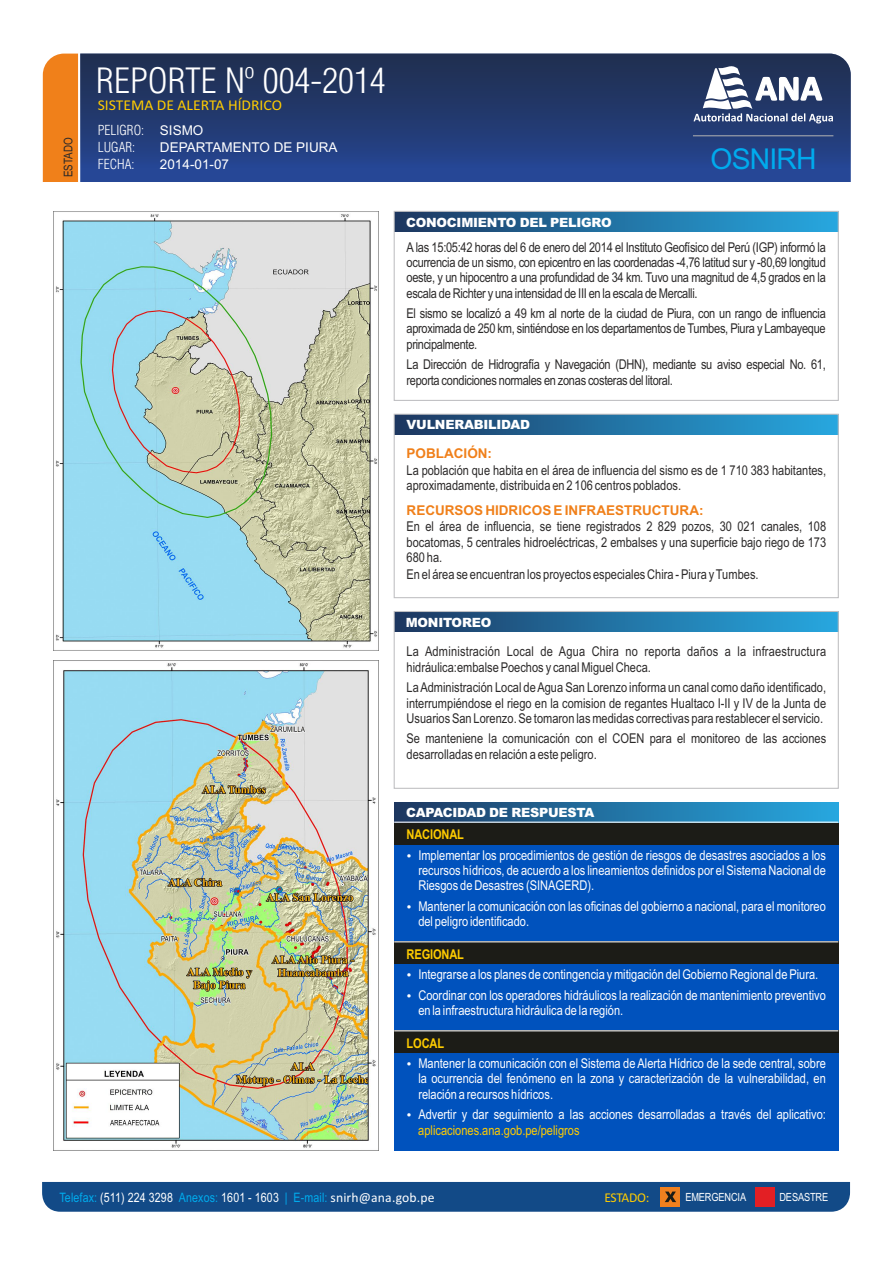
<style>
.page{position:relative;width:893px;height:1263px;background:#fff}
.page>*{position:absolute;margin:0;border:0;box-sizing:border-box;transform-origin:0 0}
.t1{font:300 condensed 34.05px "Helvetica LT Std";color:#fff;scale:1.05 1}
.t2{font:28.65px "Arial";letter-spacing:-.03em;color:#00abed}
.t3{font:15px "Calibri";color:#fc0;scale:1.04 1}
.t4{font:13.5px/15.3px "Arial Narrow";color:#2b2929;text-align:justify}
.t5{font:13.5px/15.3px "Arial Narrow";color:#fff}
.t6{font:13.5px/15.3px "Arial Narrow";letter-spacing:-.025em;color:#2b2929}
.t7{font:700 13.5px "Arial";color:#f0801a}
.t8{font:13.5px "Arial";color:#fff}
.t9{font:300 condensed 13.5px/16.6px "Helvetica LT Std";color:#fff}
.t10{font:700 13.5px "Arial Narrow";letter-spacing:-.01em;color:#fc0}
.t11{font:13.5px "Calibri";letter-spacing:-.03em;color:#fc0}
.t12{font:13.05px "Arial Narrow";letter-spacing:.01em;color:#00abed}
.t13{font:900 12.75px "Arial";letter-spacing:-.015em;color:#fff}
.t14{font:12px "Arial Narrow";color:#2b2929}
.t15{font:11.25px "Arial Narrow";letter-spacing:-.01em;color:#fff}
.s1{font-family:"Arial";font-weight:400;font-stretch:normal}
.s2{color:#fc0}
.s3{color:#fff}
.s4{font-family:"Calibri";font-size:13.65px;color:#fff}
</style>
<div class="page">
<svg style="left:42px;top:1182px;width:808px;height:30px;background:#1b4c85"></svg>
<div style="left:394px;top:211px;width:444px;height:20px;background:linear-gradient(to right,#1d3962,#27a9e1)"></div>
<div style="left:394px;top:211px;width:445px;height:190px;border:1px solid #bfbfc2"></div>
<div style="left:394px;top:611px;width:444px;height:20px;background:linear-gradient(to right,#1d3962,#27a9e1)"></div>
<div style="left:394px;top:611px;width:445px;height:178px;border:1px solid #bfbfc2"></div>
<div style="left:394px;top:414px;width:444px;height:20px;background:linear-gradient(to right,#1d3962,#27a9e1)"></div>
<div style="left:394px;top:414px;width:445px;height:184px;border:1px solid #bfbfc2"></div>
<img style="left:54px;top:211px;width:324px;height:437px">
<img style="left:54px;top:660px;width:324px;height:491px">
<div style="left:394px;top:822px;width:444px;height:329px;background:#0052bd"></div>
<div style="left:394px;top:822px;width:444px;height:22px;background:#1c1c17"></div>
<div style="left:394px;top:802px;width:444px;height:20px;background:linear-gradient(to right,#1d3962,#27a9e1)"></div>
<hr style="left:394px;top:822px;width:444px;height:1px;background:#fff">
<div style="left:394px;top:942px;width:444px;height:22px;background:#1c1c17"></div>
<div style="left:394px;top:1031px;width:444px;height:22px;background:#1c1c17"></div>
<hr style="left:394px;top:941px;width:444px;height:1px;background:#fff">
<hr style="left:394px;top:1030px;width:444px;height:1px;background:#fff">
<div style="left:43px;top:54px;width:35px;height:128px;background:#f0801a"></div>
<svg style="left:80px;top:54px;width:771px;height:128px;background:#233b73"></svg>
<svg style="left:694px;top:63px;width:139px;height:60px"></svg>
<hr style="left:693px;top:135px;width:140px;height:1px;background:#b3b3b3">
<h1 class="t1" style="left:96px;top:68px;width:277px">REPORTE Nº 004-2014</h1>
<p class="t14" style="left:64px;top:177px;width:41px;rotate:-90deg">ESTADO</p>
<p class="t3" style="left:98px;top:99px;width:179px">SISTEMA DE ALERTA HÍDRICO</p>
<p class="t9" style="left:98px;top:124px;width:107px">PELIGRO: <span class="s1">SISMO<br></span>LUGAR:</p>
<p class="t8" style="left:160px;top:142px;width:179px">DEPARTAMENTO DE PIURA</p>
<p class="t9" style="left:98px;top:157px;width:38px">FECHA:</p>
<p class="t8" style="left:160px;top:159px;width:71px">2014-01-07</p>
<p class="t13" style="left:406px;top:218px;width:207px">CONOCIMIENTO DEL PELIGRO</p>
<h2 class="t2" style="left:711px;top:148px;width:108px">OSNIRH</h2>
<p class="t4" style="left:407px;top:240px;width:421px">Alas 15:05:42 horas del 6 de enero del 2014 el Instituto Geofísico del Perú (IGP) informó la ocurrencia de un sismo, con epicentro en las coordenadas -4,76 latitud sur y -80,69 longitud oeste, y un hipocentro a una profundidad de 34 km. Tuvo una magnitud de 4,5 grados en la escala de Richter y una intensidad de III en la escala de Mercalli.</p>
<p class="t4" style="left:406px;top:307px;width:421px">El sismo se localizó a 49 km al norte de la ciudad de Piura, con un rango de influencia aproximada de 250 km, sintiéndose en los departamentos de Tumbes, Piura y Lambayeque principalmente.</p>
<p class="t6" style="left:406px;top:358px;width:421px">La Dirección de Hidrografía y Navegación (DHN), mediante su aviso especial No. 61, reporta condiciones normales en zonas costeras del litoral.</p>
<p class="t13" style="left:407px;top:420px;width:125px">VULNERABILIDAD</p>
<p class="t7" style="left:407px;top:448px;width:87px">POBLACIÓN:</p>
<p class="t4" style="left:407px;top:464px;width:421px">La población que habita en el área de influencia del sismo es de 1 710 383 habitantes, aproximadamente, distribuida en 2 106 centros poblados.</p>
<p class="t7" style="left:407px;top:505px;width:298px">RECURSOS HIDRICOS E INFRAESTRUCTURA:</p>
<p class="t4" style="left:407px;top:520px;width:421px">En el área de influencia, se tiene registrados 2 829 pozos, 30 021 canales, 108 bocatomas, 5 centrales hidroeléctricas, 2 embalses y una superficie bajo riego de 173<br>680 ha.</p>
<p class="t4" style="left:407px;top:568px;width:353px">En el área se encuentran los proyectos especiales Chira - Piura y Tumbes.</p>
<p class="t13" style="left:406px;top:618px;width:87px">MONITOREO</p>
<p class="t4" style="left:407px;top:645px;width:421px">La Administración Local de Agua Chira no reporta daños a la infraestructura hidráulica:embalse Poechos y canal Miguel Checa.</p>
<p class="t4" style="left:407px;top:681px;width:421px">La Administración Local de Agua San Lorenzo informa un canal como daño identificado, interrumpiéndose el riego en la comision de regantes Hualtaco I-II y IV de la Junta de Usuarios San Lorenzo. Se tomaron las medidas correctivas para restablecer el servicio.</p>
<p class="t4" style="left:407px;top:732px;width:421px">Se manteniene la comunicación con el COEN para el monitoreo de las acciones desarrolladas en relación a este peligro.</p>
<p class="t13" style="left:406px;top:807px;width:190px">CAPACIDAD DE RESPUESTA</p>
<p class="t10" style="left:407px;top:829px;width:59px">NACIONAL</p>
<p class="t5" style="left:418px;top:848px;width:409px;text-align:justify;text-indent:-12px">• Implementar los procedimientos de gestión de riesgos de desastres asociados a los recursos hídricos, de acuerdo a los lineamientos definidos por el Sistema Nacional de Riesgos de Desastres (SINAGERD).</p>
<p class="t5" style="left:418px;top:900px;width:409px;text-indent:-12px">• Mantener la comunicación con las oficinas del gobierno a nacional, para el monitoreo del peligro identificado.</p>
<p class="t10" style="left:407px;top:949px;width:59px">REGIONAL</p>
<p class="t5" style="left:407px;top:968px;width:413px">• Integrarse a los planes de contingencia y mitigación del Gobierno Regional de Piura.</p>
<p class="t5" style="left:418px;top:989px;width:409px;text-indent:-12px">• Coordinar con los operadores hidráulicos la realización de mantenimiento preventivo en la infraestructura hidráulica de la región.</p>
<p class="t10" style="left:407px;top:1038px;width:39px">LOCAL</p>
<p class="t5" style="left:418px;top:1057px;width:409px;text-align:justify;text-indent:-12px">• Mantener la comunicación con el Sistema de Alerta Hídrico de la sede central, sobre la ocurrencia del fenómeno en la zona y caracterización de la vulnerabilidad, en relación a recursos hídricos.</p>
<p class="t5" style="left:418px;top:1108px;width:409px;text-indent:-12px">• Advertir y dar seguimiento a las acciones desarrolladas a través del aplicativo: <span class="s2">aplicaciones.ana.gob.pe/peligros</span></p>
<p class="t12" style="left:59px;top:1192px;width:377px">Telefax: <span class="s3">(511) 224 3298</span> Anexos: <span class="s3">1601 - 1603</span> | E-mail: <span class="s4">snirh@ana.gob.pe</span></p>
<p class="t11" style="left:604px;top:1191px;width:46px">ESTADO:</p>
<p class="t15" style="left:685px;top:1193px;width:62px">EMERGENCIA</p>
<p class="t15" style="left:779px;top:1193px;width:50px">DESASTRE</p>
</div>
